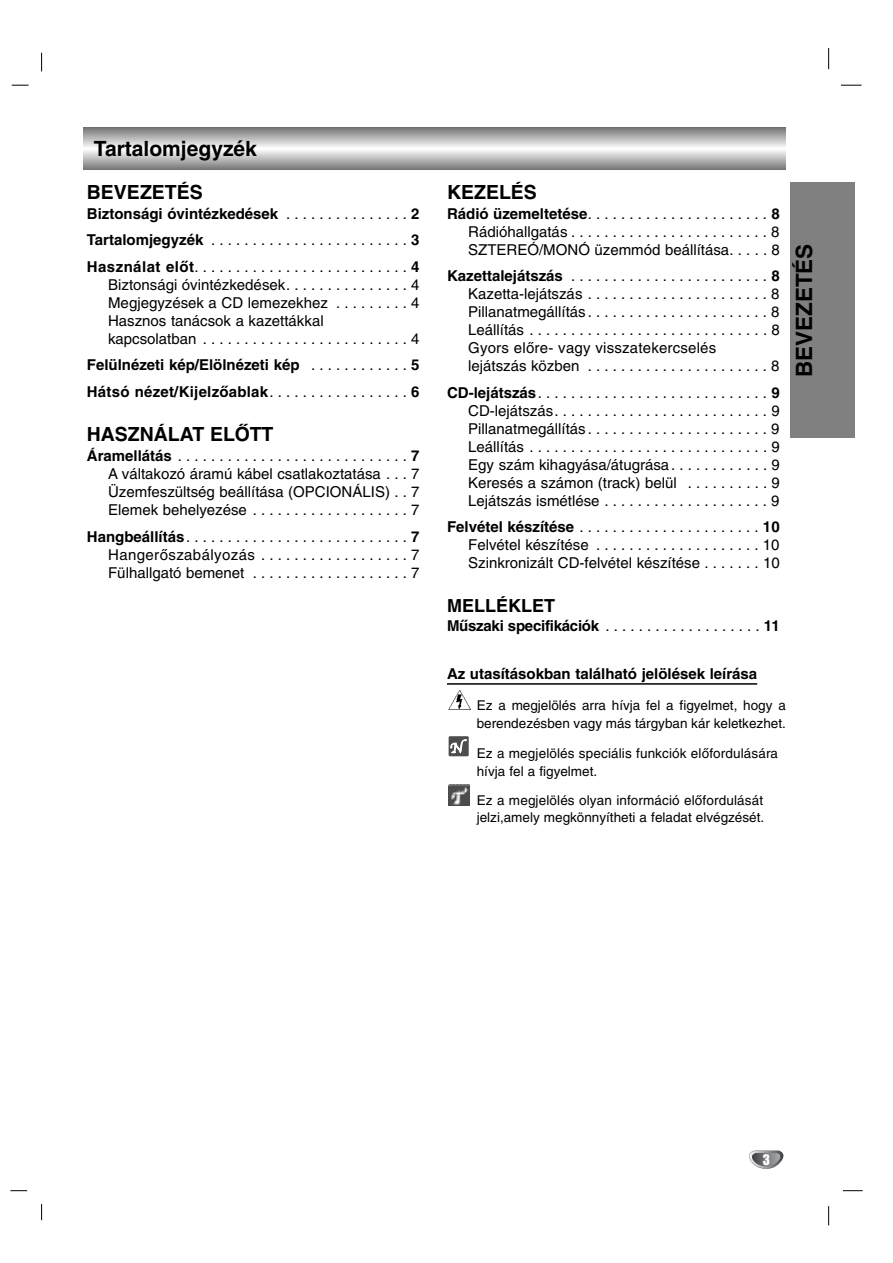
<style>
.page{position:relative;width:893px;height:1263px;background:#fff}
.page>*{position:absolute;margin:0;border:0;box-sizing:border-box;transform-origin:0 0}
.t1{font:700 22.5px "Helvetica CE";color:#000}
.t2{font:700 21px "Helvetica CE";color:#000}
.t3{font:700 19.5px "Helvetica CE";color:#000}
.t4{font:700 18px "Helvetica CE";color:#000}
.t5{font:15px/18px "Helvetica CE";color:#000;text-align:justify}
.t6{font:700 15px/26.5px "Helvetica CE";color:#000}
.t7{font:13.5px/18px "Helvetica CE";color:#000}
.t8{font:13.5px "Impact";color:#fff}
.s1{font-weight:700}
.s2{font-weight:400}
</style>
<div class="page">
<svg style="left:41px;top:53px;width:1px;height:18px"></svg>
<svg style="left:12px;top:85px;width:17px;height:1px"></svg>
<svg style="left:828px;top:48px;width:1px;height:21px"></svg>
<svg style="left:841px;top:85px;width:20px;height:1px"></svg>
<svg style="left:843px;top:1190px;width:19px;height:1px"></svg>
<svg style="left:828px;top:1206px;width:1px;height:19px"></svg>
<svg style="left:41px;top:1204px;width:1px;height:16px"></svg>
<svg style="left:10px;top:1190px;width:17px;height:1px"></svg>
<div style="left:84px;top:127px;width:701px;height:43px;background:#707070"></div>
<div style="left:84px;top:128px;width:701px;height:41px;background:#777"></div>
<div style="left:84px;top:129px;width:701px;height:39px;background:#7e7e7e"></div>
<div style="left:84px;top:130px;width:701px;height:37px;background:#858585"></div>
<div style="left:84px;top:131px;width:701px;height:35px;background:#8c8c8c"></div>
<div style="left:84px;top:132px;width:701px;height:33px;background:#929292"></div>
<div style="left:84px;top:133px;width:701px;height:31px;background:#999"></div>
<div style="left:84px;top:134px;width:701px;height:29px;background:#a0a0a0"></div>
<div style="left:84px;top:135px;width:701px;height:27px;background:#a7a7a7"></div>
<div style="left:84px;top:136px;width:701px;height:25px;background:#aeaeae"></div>
<div style="left:84px;top:137px;width:701px;height:23px;background:#b4b4b4"></div>
<div style="left:84px;top:138px;width:701px;height:21px;background:#bababa"></div>
<div style="left:84px;top:139px;width:701px;height:19px;background:#c1c1c1"></div>
<div style="left:84px;top:140px;width:701px;height:17px;background:#c8c8c8"></div>
<div style="left:84px;top:141px;width:701px;height:15px;background:#cfcfcf"></div>
<div style="left:84px;top:142px;width:701px;height:13px;background:#d6d6d6"></div>
<div style="left:84px;top:143px;width:701px;height:11px;background:#dcdcdc"></div>
<div style="left:84px;top:144px;width:701px;height:9px;background:#e3e3e3"></div>
<div style="left:84px;top:145px;width:701px;height:7px;background:#eaeaea"></div>
<div style="left:84px;top:146px;width:701px;height:5px;background:#f1f1f1"></div>
<hr style="left:84px;top:147px;width:701px;height:3px;background:#f8f8f8">
<hr style="left:84px;top:148px;width:701px;height:1px;background:#fefefe">
<hr style="left:84px;top:149px;width:701px;height:1px;background:#fff">
<div style="left:790px;top:183px;width:65px;height:255px;background:#808080"></div>
<svg style="left:753px;top:1150px;width:27px;height:1px"></svg>
<svg style="left:749px;top:1151px;width:35px;height:18px"></svg>
<hr style="left:447px;top:683px;width:310px;height:2px;background:#000">
<svg style="left:469px;top:784px;width:1px;height:21px"></svg>
<img style="left:448px;top:784px;width:21px;height:21px">
<svg style="left:449px;top:736px;width:20px;height:21px"></svg>
<div style="left:448px;top:736px;width:20px;height:20px;background:#4d4d4d"></div>
<svg style="left:450px;top:740px;width:17px;height:13px"></svg>
<svg style="left:448px;top:708px;width:23px;height:2px"></svg>
<img style="left:449px;top:690px;width:22px;height:19px">
<h2 class="t2" style="left:94px;top:141px;width:164px">Tartalomjegyzék</h2>
<h3 class="t3" style="left:87px;top:185px;width:117px">BEVEZETÉS</h3>
<p class="t5" style="left:87px;top:202px;width:334px;line-height:26.5px"><span class="s1">Biztonsági óvintézkedések</span> . . . . . . . . . . . . . . . <span class="s1">2<br>Tartalomjegyzék</span> . . . . . . . . . . . . . . . . . . . . . . . . <span class="s1">3<br>Használat előt</span>. . . . . . . . . . . . . . . . . . . . . . . . . . <span class="s1">4</span></p>
<p class="t5" style="left:108px;top:277px;width:313px;text-align:left">Biztonsági óvintézkedések. . . . . . . . . . . . . . . 4<br>Megjegyzések a CD lemezekhez . . . . . . . . . 4<br>Hasznos tanácsok a kazettákkal<br>kapcsolatban . . . . . . . . . . . . . . . . . . . . . . . . . 4</p>
<p class="t6" style="left:87px;top:353px;width:334px">Felülnézeti kép/Elölnézeti kép <span class="s2">. . . . . . . . . . . .</span> 5<br>Hátsó nézet/Kijelzőablak<span class="s2">. . . . . . . . . . . . . . . . .</span> 6</p>
<h3 class="t3" style="left:87px;top:427px;width:188px">HASZNÁLAT ELŐTT</h3>
<p class="t5" style="left:108px;top:448px;width:313px;text-indent:-21px"><span class="s1">Áramellátás</span> . . . . . . . . . . . . . . . . . . . . . . . . . . . . <span class="s1">7<br></span>A váltakozó áramú kábel csatlakoztatása . . . 7<br>Üzemfeszültség beállítása (OPCIONÁLIS) . . 7<br>Elemek behelyezése . . . . . . . . . . . . . . . . . . . 7</p>
<p class="t5" style="left:108px;top:529px;width:313px;text-indent:-21px"><span class="s1">Hangbeállítás</span>. . . . . . . . . . . . . . . . . . . . . . . . . . . <span class="s1">7<br></span>Hangerőszabályozás . . . . . . . . . . . . . . . . . . 7<br>Fülhallgató bemenet . . . . . . . . . . . . . . . . . . . 7</p>
<h3 class="t3" style="left:447px;top:185px;width:91px">KEZELÉS</h3>
<p class="t5" style="left:468px;top:206px;width:313px;text-indent:-21px"><span class="s1">Rádió üzemeltetése</span>. . . . . . . . . . . . . . . . . . . . . . <span class="s1">8<br></span>Rádióhallgatás . . . . . . . . . . . . . . . . . . . . . . . . 8<br>SZTEREÓ/MONÓ üzemmód beállítása. . . . . 8</p>
<p class="t5" style="left:468px;top:268px;width:313px;text-align:left;text-indent:-21px"><span class="s1">Kazettalejátszás</span> . . . . . . . . . . . . . . . . . . . . . . . . <span class="s1">8<br></span>Kazetta-lejátszás . . . . . . . . . . . . . . . . . . . . . . 8<br>Pillanatmegállítás. . . . . . . . . . . . . . . . . . . . . . 8<br>Leállítás . . . . . . . . . . . . . . . . . . . . . . . . . . . . . 8<br>Gyors előre- vagy visszatekercselés<br>lejátszás közben . . . . . . . . . . . . . . . . . . . . . . 8</p>
<p class="t5" style="left:468px;top:385px;width:313px;text-indent:-21px"><span class="s1">CD-lejátszás</span>. . . . . . . . . . . . . . . . . . . . . . . . . . . . <span class="s1">9<br></span>CD-lejátszás. . . . . . . . . . . . . . . . . . . . . . . . . . 9<br>Pillanatmegállítás. . . . . . . . . . . . . . . . . . . . . . 9<br>Leállítás . . . . . . . . . . . . . . . . . . . . . . . . . . . . . 9<br>Egy szám kihagyása/átugrása. . . . . . . . . . . . 9<br>Keresés a számon (track) belül . . . . . . . . . . 9<br>Lejátszás ismétlése . . . . . . . . . . . . . . . . . . . . 9</p>
<p class="t5" style="left:468px;top:519px;width:313px;text-indent:-21px"><span class="s1">Felvétel készítése</span> . . . . . . . . . . . . . . . . . . . . . . <span class="s1">10<br></span>Felvétel készítése . . . . . . . . . . . . . . . . . . . . 10<br>Szinkronizált CD-felvétel készítése . . . . . . . 10</p>
<p class="t4" style="left:447px;top:599px;width:109px">MELLÉKLET</p>
<p class="t6" style="left:447px;top:614px;width:334px">Műszaki specifikációk <span class="s2">. . . . . . . . . . . . . . . . . . .</span> 11</p>
<p class="t6" style="left:447px;top:662px;width:312px">Az utasításokban található jelölések leírása</p>
<p class="t7" style="left:477px;top:697px;width:310px">Ez a megjelölés arra hívja fel a figyelmet, hogy a berendezésben vagy más tárgyban kár keletkezhet.</p>
<p class="t7" style="left:477px;top:745px;width:303px">Ez a megjelölés speciális funkciók előfordulására hívja fel a figyelmet.</p>
<p class="t7" style="left:477px;top:793px;width:289px;line-height:17px">Ez a megjelölés olyan információ előfordulását jelzi,amely megkönnyítheti a feladat elvégzését.</p>
<h1 class="t1" style="left:795px;top:377px;width:135px;rotate:-90deg">BEVEZETÉS</h1>
<p class="t8" style="left:762px;top:1155px;width:9px">3</p>
</div>
